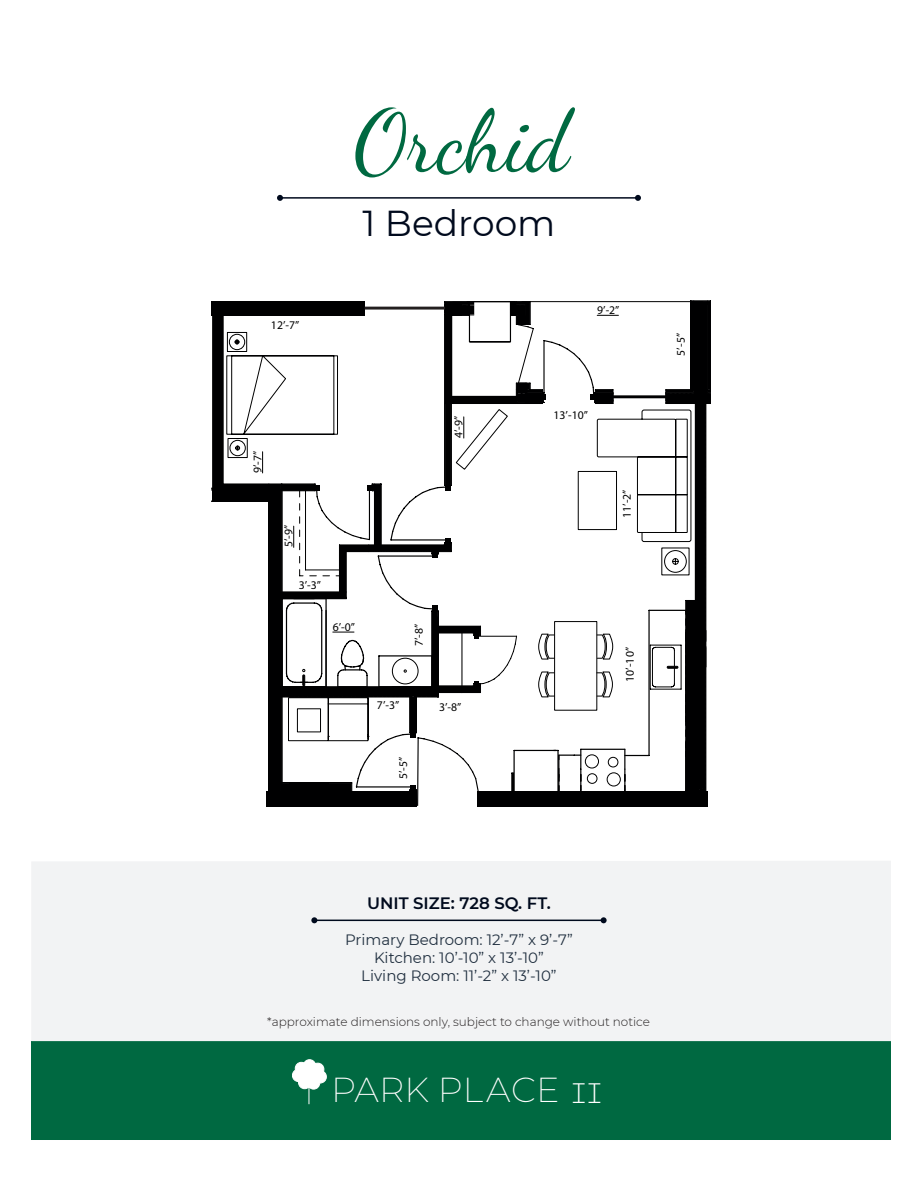
<style>
.page{position:relative;width:918px;height:1188px;background:#fff}
.page>*{position:absolute;margin:0;border:0;box-sizing:border-box;transform-origin:0 0}
.t1{font:87px "Dancing Script";color:#006941}
.t2{font:36px "Montserrat";color:#000a1d}
.t3{font:200 34.8px "Montserrat";color:#fff}
.t4{font:600 16.5px "Montserrat";color:#000a1d}
.t5{font:15px/18px "Montserrat";color:#213040;text-align:center}
.t6{font:300 12px "Montserrat";color:#231f20}
.t7{font:11.7px "Myriad Pro";color:#000001}
.s1{font-family:"Source Code Roman";font-weight:300;font-size:30px}
</style>
<div class="page">
<div style="left:31px;top:1041px;width:860px;height:99px;background:#006941"></div>
<svg style="left:292px;top:1059px;width:35px;height:45px"></svg>
<div style="left:32px;top:861px;width:859px;height:180px;background:#f2f3f4"></div>
<svg style="left:211px;top:301px;width:500px;height:506px"></svg>
<hr style="left:280px;top:197px;width:358px;height:2px;background:#000a1d">
<svg style="left:277px;top:195px;width:6px;height:6px"></svg>
<svg style="left:635px;top:195px;width:6px;height:6px"></svg>
<hr style="left:314px;top:920px;width:290px;height:1px;background:#000a1d">
<svg style="left:311px;top:917px;width:6px;height:6px"></svg>
<svg style="left:601px;top:917px;width:6px;height:6px"></svg>
<p class="t7" style="left:271px;top:318px;width:30px">12’-7”</p>
<p class="t1" style="left:354px;top:75px;width:217px">Orchid</p>
<p class="t2" style="left:362px;top:198px;width:195px">1 Bedroom</p>
<p class="t7" style="left:597px;top:303px;width:24px">9’-2”</p>
<p class="t7" style="left:250px;top:473px;width:24px;rotate:-90deg">9’-7”</p>
<p class="t7" style="left:451px;top:438px;width:24px;rotate:-90deg">4’-9”</p>
<p class="t7" style="left:281px;top:547px;width:24px;rotate:-90deg">5’-9”</p>
<p class="t7" style="left:299px;top:578px;width:24px">3’-3”</p>
<p class="t7" style="left:333px;top:620px;width:24px">6’-0”</p>
<p class="t7" style="left:412px;top:646px;width:24px;rotate:-90deg">7’-8”</p>
<p class="t7" style="left:377px;top:698px;width:24px">7’-3”</p>
<p class="t7" style="left:396px;top:779px;width:24px;rotate:-90deg">5’-5”</p>
<p class="t7" style="left:439px;top:700px;width:24px">3’-8”</p>
<p class="t7" style="left:554px;top:408px;width:36px">13’-10”</p>
<p class="t7" style="left:620px;top:518px;width:30px;rotate:-90deg">11’-2”</p>
<p class="t7" style="left:623px;top:682px;width:36px;rotate:-90deg">10’-10”</p>
<p class="t7" style="left:674px;top:356px;width:24px;rotate:-90deg">5’-5”</p>
<p class="t4" style="left:367px;top:891px;width:185px">UNIT SIZE: 728 SQ. FT.</p>
<p class="t5" style="left:345px;top:930px;width:229px">Primary Bedroom: 12’-7” x 9’-7”</p>
<p class="t5" style="left:361px;top:948px;width:197px">Kitchen: 10’-10” x 13’-10”<br>Living Room: 11’-2” x 13’-10”</p>
<p class="t6" style="left:267px;top:1014px;width:384px">*approximate dimensions only, subject to change without notice</p>
<h3 class="t3" style="left:331px;top:1067px;width:274px">PARK PLACE <span class="s1">II</span></h3>
</div>
